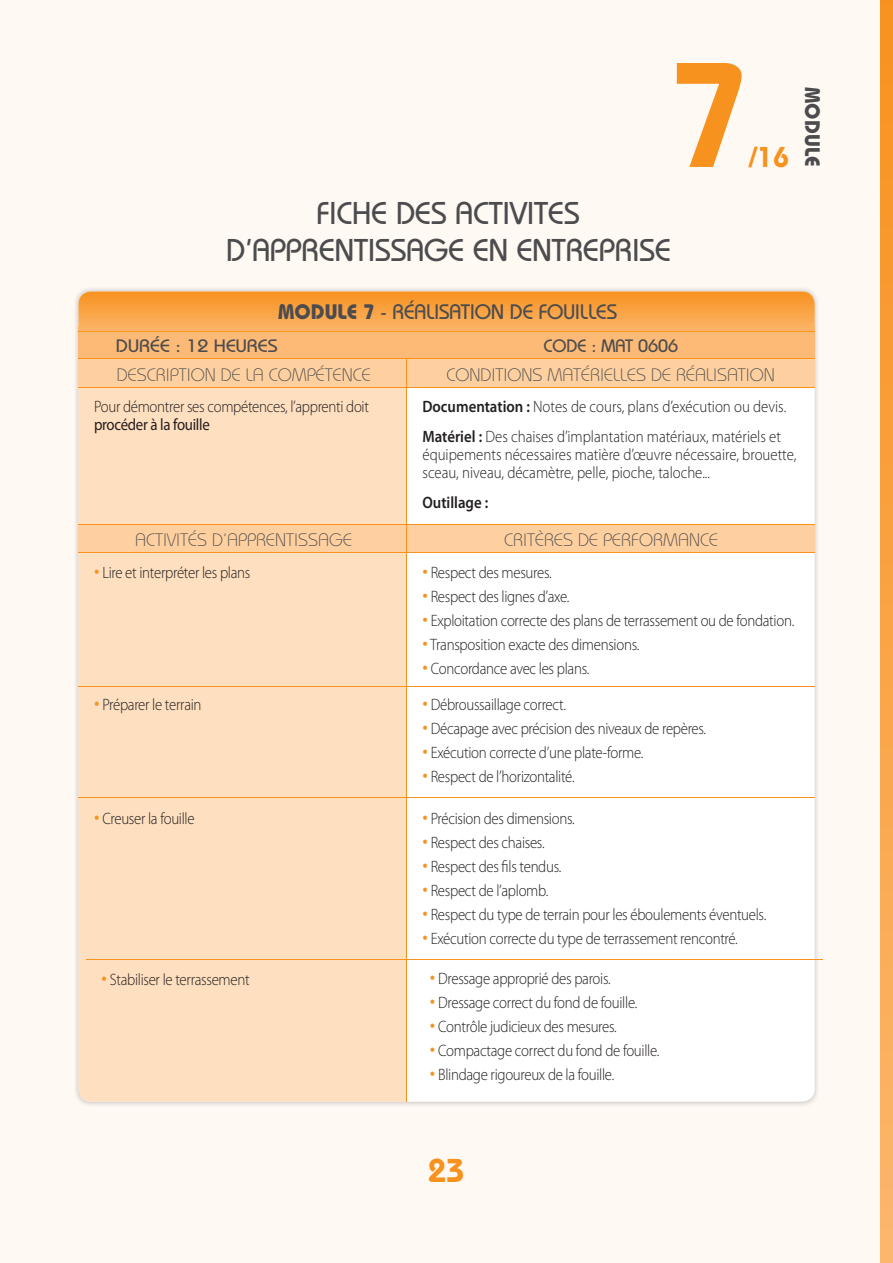
<style>
.page{position:relative;width:893px;height:1263px;background:#fff9f3}
.page>*{position:absolute;margin:0;border:0;box-sizing:border-box;transform-origin:0 0}
.t1{font:600 148.5px "Bauhaus";color:#f7921f}
.t2{font:600 33px "Bauhaus";color:#f7921f}
.t3{font:500 31.5px/37.8px "Bauhaus";color:#4c4c4e;text-align:center}
.t4{font:600 28.65px "Bauhaus";color:#f7921f}
.t5{font:500 21px "Bauhaus";color:#4c4c4e}
.t6{font:700 21px "Bauhaus";color:#4c4c4e}
.t7{font:300 18px "Bauhaus";color:#4c4c4e}
.t8{font:500 18px "Bauhaus";color:#4c4c4e;scale:1.1 1}
.t9{font:500 18px "Bauhaus";color:#4c4c4e}
.t10{font:300 16.5px "Myriad Pro";letter-spacing:-.02em;color:#231f20;scale:.9 1}
.t11{font:300 16.5px/30px "Myriad Pro";color:#231f20;scale:.9 1}
.t12{font:16.5px "Myriad Pro";letter-spacing:-.02em;color:#231f20;scale:.9 1}
.t13{font:600 16.5px "Myriad Pro";color:#231f20;scale:.9 1}
.s1{font-weight:700}
.s2{font-weight:600}
.s3{font-size:24px;color:#f7921f}
</style>
<div class="page">
<img style="left:75px;top:1004px;width:743px;height:101px">
<div style="left:78px;top:291px;width:737px;height:811px;background:#fff;border-radius:13px"></div>
<div style="left:78px;top:388px;width:328px;height:714px;background:#fedfbf"></div>
<hr style="left:78px;top:686px;width:737px;height:1px;background:#f7921f">
<hr style="left:78px;top:797px;width:737px;height:1px;background:#f7921f">
<hr style="left:86px;top:959px;width:736px;height:1px;background:#f7921f">
<div style="left:79px;top:326px;width:736px;height:33px;background:#fcba76"></div>
<div style="left:78px;top:359px;width:737px;height:28px;background:#fed09f"></div>
<div style="left:78px;top:524px;width:737px;height:28px;background:#fed09f"></div>
<svg style="left:78px;top:291px;width:737px;height:40px;background:#f9a446"></svg>
<hr style="left:78px;top:359px;width:737px;height:1px;background:#f7921f">
<hr style="left:78px;top:331px;width:737px;height:1px;background:#f7921f">
<hr style="left:78px;top:387px;width:737px;height:1px;background:#f7921f">
<hr style="left:406px;top:359px;width:1px;height:743px;background:#f7921f">
<hr style="left:78px;top:524px;width:737px;height:1px;background:#f7921f">
<hr style="left:78px;top:552px;width:737px;height:1px;background:#f7921f">
<svg style="left:880px;top:0;width:13px;height:1263px;background:#f9a445"></svg>
<h1 class="t1" style="left:668px;top:63px;width:84px">7</h1>
<h3 class="t4" style="left:749px;top:147px;width:41px">/16</h3>
<p class="t6" style="left:820px;top:87px;width:81px;rotate:90deg">MODULE</p>
<h3 class="t3" style="left:226px;top:197px;width:446px">FICHE DES ACTIVITES<br>D’APPRENTISSAGE EN ENTREPRISE</h3>
<p class="t5" style="left:278px;top:304px;width:341px"><span class="s1">MODULE 7</span> - RÉALISATION DE FOUILLES</p>
<p class="t8" style="left:116px;top:340px;width:149px">DURÉE : 12 HEURES</p>
<p class="t9" style="left:543px;top:340px;width:136px">CODE : MAT 0606</p>
<p class="t7" style="left:117px;top:368px;width:255px">DESCRIPTION DE LA COMPÉTENCE</p>
<p class="t7" style="left:447px;top:368px;width:330px">CONDITIONS MATÉRIELLES DE RÉALISATION</p>
<p class="t10" style="left:94px;top:400px;width:307px">Pour démontrer ses compétences, l’apprenti doit</p>
<p class="t12" style="left:94px;top:418px;width:130px">procéder à la fouille</p>
<p class="t11" style="left:422px;top:393px;width:406px"><span class="s2">Documentation :</span> Notes de cours, plans d’exécution ou devis.<br><span class="s2">Matériel :</span> Des chaises d’implantation matériaux, matériels et</p>
<p class="t11" style="left:422px;top:447px;width:417px;line-height:18px">équipements nécessaires matière d’œuvre nécessaire, brouette, sceau, niveau, décamètre, pelle, pioche, taloche...</p>
<p class="t13" style="left:422px;top:496px;width:75px">Outillage :</p>
<p class="t7" style="left:135px;top:533px;width:218px">ACTIVITÉS D’APPRENTISSAGE</p>
<p class="t7" style="left:504px;top:533px;width:216px">CRITÈRES DE PERFORMANCE</p>
<p class="t10" style="left:94px;top:567px;width:175px"><span class="s3">•</span> Lire et interpréter les plans</p>
<p class="t10" style="left:94px;top:699px;width:121px"><span class="s3">•</span> Préparer le terrain</p>
<p class="t10" style="left:94px;top:812px;width:113px"><span class="s3">•</span> Creuser la fouille</p>
<p class="t10" style="left:102px;top:973px;width:166px"><span class="s3">•</span> Stabiliser le terrassement</p>
<p class="t10" style="left:422px;top:566px;width:145px"><span class="s3">•</span> Respect des mesures.</p>
<p class="t10" style="left:422px;top:590px;width:165px"><span class="s3">•</span> Respect des lignes d’axe.</p>
<p class="t10" style="left:422px;top:614px;width:415px"><span class="s3">•</span> Exploitation correcte des plans de terrassement ou de fondation.</p>
<p class="t10" style="left:422px;top:638px;width:242px"><span class="s3">•</span> Transposition exacte des dimensions.</p>
<p class="t10" style="left:422px;top:662px;width:187px"><span class="s3">•</span> Concordance avec les plans.</p>
<p class="t10" style="left:422px;top:698px;width:161px"><span class="s3">•</span> Débroussaillage correct.</p>
<p class="t10" style="left:422px;top:722px;width:317px"><span class="s3">•</span> Décapage avec précision des niveaux de repères.</p>
<p class="t10" style="left:422px;top:746px;width:247px"><span class="s3">•</span> Exécution correcte d’une plate-forme.</p>
<p class="t10" style="left:422px;top:770px;width:171px"><span class="s3">•</span> Respect de l’horizontalité.</p>
<p class="t10" style="left:422px;top:812px;width:171px"><span class="s3">•</span> Précision des dimensions.</p>
<p class="t10" style="left:422px;top:836px;width:137px"><span class="s3">•</span> Respect des chaises.</p>
<p class="t10" style="left:422px;top:860px;width:156px"><span class="s3">•</span> Respect des fils tendus.</p>
<p class="t10" style="left:422px;top:884px;width:141px"><span class="s3">•</span> Respect de l’aplomb.</p>
<p class="t10" style="left:422px;top:908px;width:384px"><span class="s3">•</span> Respect du type de terrain pour les éboulements éventuels.</p>
<p class="t10" style="left:422px;top:932px;width:352px"><span class="s3">•</span> Exécution correcte du type de terrassement rencontré.</p>
<p class="t10" style="left:430px;top:973px;width:202px"><span class="s3">•</span> Dressage approprié des parois.</p>
<p class="t10" style="left:430px;top:997px;width:232px"><span class="s3">•</span> Dressage correct du fond de fouille.</p>
<p class="t10" style="left:430px;top:1021px;width:209px"><span class="s3">•</span> Contrôle judicieux des mesures.</p>
<p class="t10" style="left:430px;top:1045px;width:256px"><span class="s3">•</span> Compactage correct du fond de fouille.</p>
<p class="t10" style="left:430px;top:1069px;width:206px"><span class="s3">•</span> Blindage rigoureux de la fouille.</p>
<h2 class="t2" style="left:428px;top:1159px;width:38px">23</h2>
<h2 class="t2" style="left:428px;top:1159px;width:20px">1</h2>
</div>
